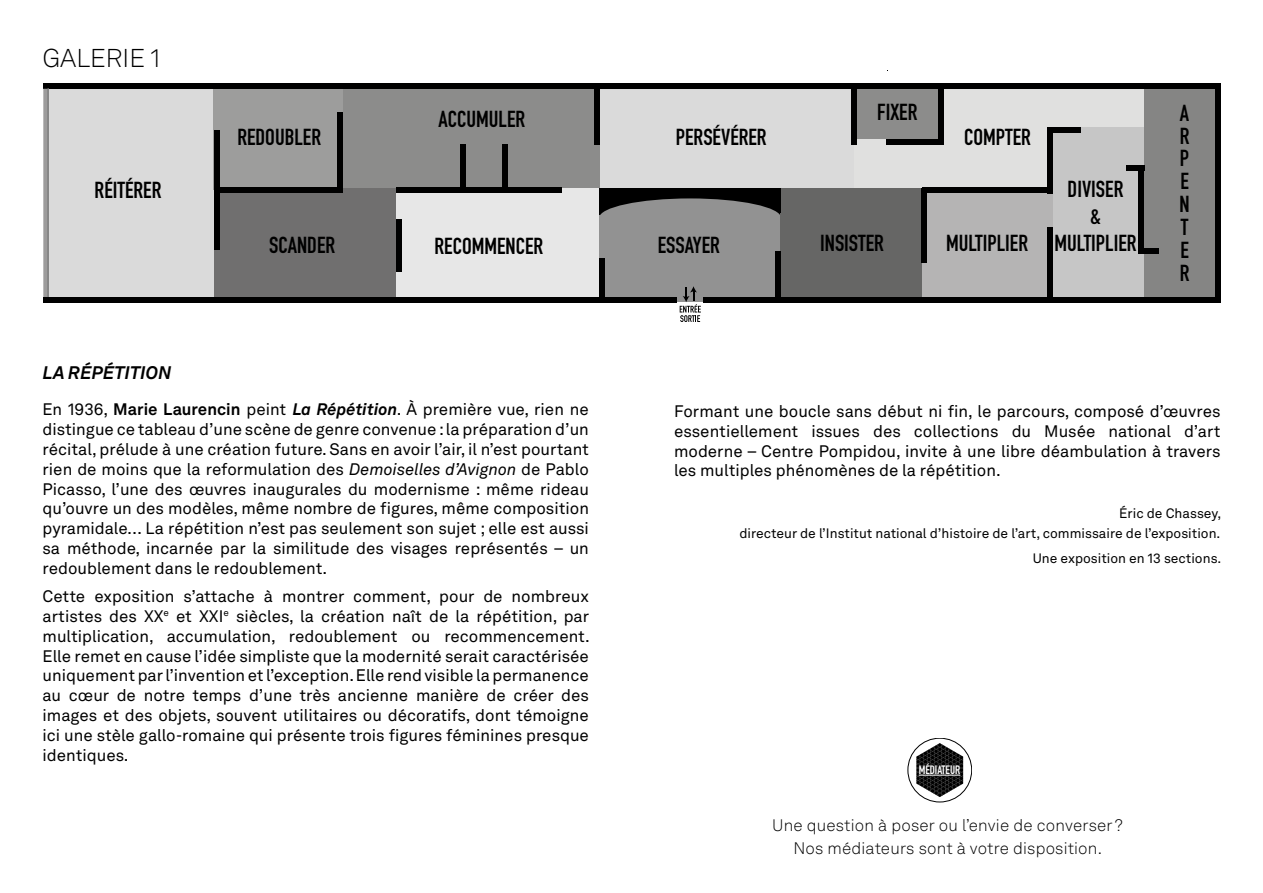
<style>
.page{position:relative;width:1263px;height:893px;background:#fff}
.page>*{position:absolute;margin:0;border:0;box-sizing:border-box;transform-origin:0 0}
.t1{font:300 25.5px "Akkurat LL Pan";color:#000}
.t2{font:700 22.8px/22.8px "DIN Condensed";color:#000;text-align:center}
.t3{font:italic 700 18px "Akkurat LL Pan";color:#000}
.t4{font:16.5px/19.8px "Akkurat LL Pan";color:#000;text-align:justify}
.t5{font:300 16.5px/23.7px "Akkurat LL Pan";letter-spacing:.01em;color:#000;text-align:center}
.t6{font:13.5px/19.8px "Akkurat LL Pan";color:#000;text-align:right}
.t7{font:12px "DIN Engschrift";color:#fff}
.s1{font-weight:700}
.s2{font-weight:700;font-style:italic}
.s3{font-style:italic}
</style>
<div class="page">
<div style="left:853px;top:85px;width:291px;height:106px;background:#e0e0df"></div>
<div style="left:47px;top:86px;width:167px;height:211px;background:#dadada"></div>
<div style="left:214px;top:88px;width:129px;height:102px;background:#9d9d9c"></div>
<div style="left:214px;top:188px;width:183px;height:112px;background:#706f6f"></div>
<div style="left:396px;top:188px;width:203px;height:112px;background:#e7e7e7"></div>
<div style="left:1052px;top:127px;width:92px;height:176px;background:#c6c6c6"></div>
<div style="left:1144px;top:86px;width:74px;height:214px;background:#858584"></div>
<div style="left:853px;top:86px;width:88px;height:53px;background:#8c8c8b"></div>
<div style="left:599px;top:85px;width:254px;height:105px;background:#dadada"></div>
<div style="left:343px;top:87px;width:256px;height:101px;background:#8c8c8b"></div>
<div style="left:599px;top:189px;width:181px;height:113px;background:#929292"></div>
<div style="left:922px;top:188px;width:130px;height:112px;background:#b5b4b4"></div>
<div style="left:780px;top:188px;width:142px;height:110px;background:#666665"></div>
<div style="left:1048px;top:127px;width:33px;height:5px;background:#000"></div>
<div style="left:1047px;top:127px;width:5px;height:66px;background:#000"></div>
<div style="left:922px;top:188px;width:5px;height:74px;background:#000"></div>
<div style="left:922px;top:188px;width:130px;height:5px;background:#000"></div>
<div style="left:1139px;top:166px;width:5px;height:87px;background:#000"></div>
<div style="left:1139px;top:248px;width:19px;height:6px;background:#000"></div>
<div style="left:1126px;top:165px;width:18px;height:6px;background:#000"></div>
<div style="left:1047px;top:227px;width:5px;height:71px;background:#000"></div>
<div style="left:851px;top:86px;width:5px;height:58px;background:#000"></div>
<div style="left:594px;top:86px;width:5px;height:58px;background:#000"></div>
<div style="left:939px;top:85px;width:5px;height:59px;background:#000"></div>
<div style="left:886px;top:139px;width:53px;height:5px;background:#000"></div>
<div style="left:775px;top:251px;width:5px;height:50px;background:#000"></div>
<div style="left:214px;top:130px;width:5px;height:119px;background:#000"></div>
<div style="left:338px;top:113px;width:5px;height:79px;background:#000"></div>
<div style="left:396px;top:188px;width:166px;height:5px;background:#000"></div>
<div style="left:216px;top:188px;width:127px;height:5px;background:#000"></div>
<div style="left:599px;top:188px;width:181px;height:28px;background:#000"></div>
<div style="left:599px;top:198px;width:182px;height:39px;background:#929292;border-radius:50%"></div>
<div style="left:396px;top:219px;width:6px;height:53px;background:#000"></div>
<div style="left:599px;top:258px;width:5px;height:43px;background:#000"></div>
<div style="left:460px;top:144px;width:5px;height:44px;background:#000"></div>
<div style="left:503px;top:144px;width:5px;height:44px;background:#000"></div>
<div style="left:780px;top:213px;width:6px;height:13px;background:#666665"></div>
<div style="left:43px;top:298px;width:634px;height:5px;background:#000"></div>
<div style="left:43px;top:83px;width:1177px;height:6px;background:#000"></div>
<svg style="left:43px;top:88px;width:6px;height:210px"></svg>
<div style="left:1215px;top:83px;width:5px;height:220px;background:#000"></div>
<svg style="left:680px;top:286px;width:21px;height:36px"></svg>
<div style="left:703px;top:298px;width:517px;height:5px;background:#000"></div>
<svg style="left:908px;top:738px;width:64px;height:64px"></svg>
<div style="left:908px;top:738px;width:64px;height:64px;border:1px solid #000;border-radius:50%"></div>
<svg style="left:916px;top:743px;width:47px;height:54px"></svg>
<hr style="left:919px;top:775px;width:41px;height:1px;background:#fff">
<h1 class="t1" style="left:43px;top:40px;width:119px">GALERIE 1</h1>
<h2 class="t2" style="left:95px;top:179px;width:68px">RÉITÉRER</h2>
<h2 class="t2" style="left:237px;top:125px;width:85px">REDOUBLER</h2>
<h2 class="t2" style="left:269px;top:234px;width:67px">SCANDER</h2>
<h2 class="t2" style="left:439px;top:108px;width:88px">ACCUMULER</h2>
<h2 class="t2" style="left:435px;top:234px;width:110px">RECOMMENCER</h2>
<p class="t3" style="left:43px;top:358px;width:130px">LA RÉPÉTITION</p>
<p class="t4" style="left:43px;top:401px;width:548px">En 1936, <span class="s1">Marie Laurencin</span> peint <span class="s2">La Répétition</span>. À première vue, rien ne distingue ce tableau d’une scène de genre convenue : la préparation d’un récital, prélude à une création future. Sans en avoir l’air, il n’est pourtant rien de moins que la reformulation des <span class="s3">Demoiselles d’Avignon</span> de Pablo Picasso, l’une des œuvres inaugurales du modernisme : même rideau qu’ouvre un des modèles, même nombre de figures, même composition pyramidale… La répétition n’est pas seulement son sujet ; elle est aussi sa méthode, incarnée par la similitude des visages représentés – un redoublement dans le redoublement.</p>
<p class="t4" style="left:43px;top:588px;width:549px">Cette exposition s’attache à montrer comment, pour de nombreux artistes des XX<sup>e</sup> et XXI<sup>e</sup> siècles, la création naît de la répétition, par multiplication, accumulation, redoublement ou recommencement.<br>Elle remet en cause l’idée simpliste que la modernité serait caractérisée uniquement par l’invention et l’exception. Elle rend visible la permanence au cœur de notre temps d’une très ancienne manière de créer des images et des objets, souvent utilitaires ou décoratifs, dont témoigne ici une stèle gallo-romaine qui présente trois figures féminines presque identiques.</p>
<h2 class="t2" style="left:676px;top:125px;width:92px">PERSÉVÉRER</h2>
<h2 class="t2" style="left:877px;top:101px;width:42px">FIXER</h2>
<h2 class="t2" style="left:658px;top:234px;width:64px">ESSAYER</h2>
<h2 class="t2" style="left:820px;top:231px;width:65px">INSISTER</h2>
<h2 class="t2" style="left:964px;top:125px;width:68px">COMPTER</h2>
<h2 class="t2" style="left:946px;top:231px;width:83px">MULTIPLIER</h2>
<h2 class="t2" style="left:1054px;top:176px;width:83px;line-height:26.7px">DIVISER<br>&amp;<br>MULTIPLIER</h2>
<h2 class="t2" style="left:1179px;top:101px;width:12px;text-align:justify">A R P E N T E R</h2>
<p class="t4" style="left:674px;top:403px;width:548px">Formant une boucle sans début ni fin, le parcours, composé d’œuvres essentiellement issues des collections du Musée national d’art moderne – Centre Pompidou, invite à une libre déambulation à travers les multiples phénomènes de la répétition.</p>
<p class="t6" style="left:739px;top:505px;width:483px">Éric de Chassey,<br>directeur de l’Institut national d’histoire de l’art, commissaire de l’exposition.</p>
<p class="t6" style="left:1033px;top:549px;width:190px">Une exposition en 13 sections.</p>
<p class="t7" style="left:919px;top:763px;width:43px">MÉDIATEUR</p>
<p class="t5" style="left:772px;top:812px;width:352px">Une question à poser ou l’envie de converser?<br>Nos médiateurs sont à votre disposition.</p>
</div>
